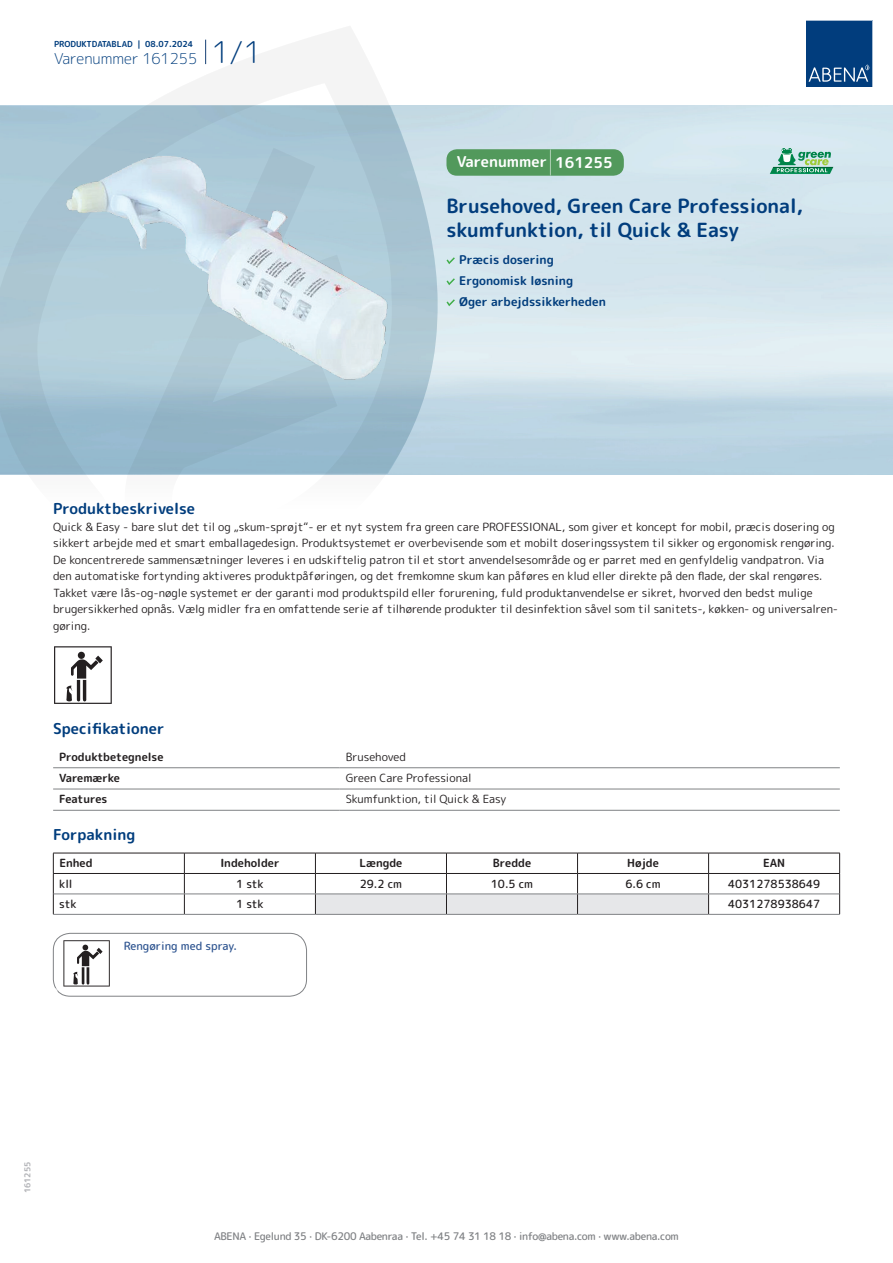
<style>
.page{position:relative;width:893px;height:1263px;background:#fff}
.page>*{position:absolute;margin:0;border:0;box-sizing:border-box;transform-origin:0 0}
.t1{font:700 19.5px/24px "Rounded Mplus 1 c";color:#013d7d}
.t2{font:700 15px "Rounded Mplus 1 c";color:#013d7d}
.t3{font:300 15px "Rounded Mplus 1 c";color:#013d7d}
.t4{font:700 15px "Rounded Mplus 1 c";color:#fff}
.t5{font:700 12px/21px "Rounded Mplus 1 c";color:#013d7d}
.t6{font:11.25px/16.5px "Rounded Mplus 1 c";color:#231f20}
.t7{font:700 11.25px "Rounded Mplus 1 c";color:#231f20}
.t8{font:500 11.25px "Rounded Mplus 1 c";color:#231f20}
.t9{font:500 11.25px "Rounded Mplus 1 c";color:#305691}
.t10{font:500 10.5px "Rounded Mplus 1 c";letter-spacing:-.03em;color:#808285}
.t11{font:700 10.5px "Rounded Mplus 1 c";color:#fff}
.t12{font:700 8.25px "Rounded Mplus 1 c";color:#013d7d}
.t13{font:700 8.25px "Rounded Mplus 1 c";color:#b2b3b7}
.s1{font-size:30px}
.s2{font-size:25.5px}
</style>
<div class="page">
<svg style="left:0;top:26px;width:439px;height:449px"></svg>
<svg style="left:0;top:106px;width:438px;height:368px;background:#a0bfcf"></svg>
<svg style="left:205px;top:40px;width:1px;height:24px"></svg>
<svg style="left:806px;top:20px;width:67px;height:67px;background:#144b86"></svg>
<img style="left:52px;top:127px;width:374px;height:275px">
<svg style="left:54px;top:646px;width:58px;height:58px"></svg>
<hr style="left:53px;top:767px;width:287px;height:1px;background:#808285">
<hr style="left:340px;top:767px;width:500px;height:1px;background:#808285">
<hr style="left:53px;top:789px;width:287px;height:1px;background:#808285">
<hr style="left:340px;top:789px;width:500px;height:1px;background:#808285">
<hr style="left:53px;top:810px;width:287px;height:1px;background:#808285">
<hr style="left:340px;top:810px;width:500px;height:1px;background:#808285">
<hr style="left:53px;top:853px;width:131px;height:1px;background:#231f20">
<hr style="left:184px;top:853px;width:131px;height:1px;background:#231f20">
<hr style="left:709px;top:853px;width:131px;height:1px;background:#231f20">
<hr style="left:53px;top:873px;width:131px;height:1px;background:#231f20">
<hr style="left:184px;top:873px;width:131px;height:1px;background:#231f20">
<hr style="left:709px;top:873px;width:131px;height:1px;background:#231f20">
<svg style="left:53px;top:853px;width:1px;height:61px"></svg>
<svg style="left:184px;top:853px;width:1px;height:61px"></svg>
<svg style="left:315px;top:853px;width:394px;height:61px"></svg>
<svg style="left:839px;top:853px;width:1px;height:61px"></svg>
<hr style="left:54px;top:894px;width:130px;height:1px;background:#808285">
<hr style="left:184px;top:894px;width:131px;height:1px;background:#808285">
<hr style="left:315px;top:894px;width:131px;height:1px;background:#808285">
<hr style="left:446px;top:894px;width:131px;height:1px;background:#808285">
<hr style="left:577px;top:894px;width:132px;height:1px;background:#808285">
<hr style="left:709px;top:894px;width:130px;height:1px;background:#808285">
<hr style="left:53px;top:914px;width:131px;height:1px;background:#808285">
<hr style="left:184px;top:914px;width:131px;height:1px;background:#808285">
<hr style="left:315px;top:914px;width:131px;height:1px;background:#808285">
<hr style="left:446px;top:914px;width:131px;height:1px;background:#808285">
<hr style="left:577px;top:914px;width:132px;height:1px;background:#808285">
<hr style="left:709px;top:914px;width:131px;height:1px;background:#808285">
<svg style="left:63px;top:940px;width:47px;height:46px"></svg>
<div style="left:53px;top:933px;width:254px;height:63px;border:1px solid #808285;border-radius:17px"></div>
<svg style="left:446px;top:257px;width:9px;height:7px"></svg>
<svg style="left:446px;top:278px;width:9px;height:7px"></svg>
<svg style="left:446px;top:299px;width:9px;height:7px"></svg>
<div style="left:446px;top:149px;width:178px;height:27px;background:#52995c;border-radius:10px"></div>
<svg style="left:770px;top:148px;width:63px;height:26px;background:#82c0a5"></svg>
<p class="t12" style="left:54px;top:38px;width:141px">PRODUKTDATABLAD | 08.07.2024</p>
<h2 class="t3" style="left:54px;top:48px;width:209px">Varenummer 161255 <span class="s1">1/1</span></h2>
<h2 class="t4" style="left:457px;top:151px;width:157px">Varenummer <span class="s2">|</span> 161255</h2>
<h1 class="t1" style="left:446px;top:194px;width:358px">Brusehoved, Green Care Professional, skumfunktion, til Quick &amp; Easy</h1>
<p class="t5" style="left:459px;top:249px;width:148px">Præcis dosering<br>Ergonomisk løsning<br>Øger arbejdssikkerheden</p>
<h2 class="t2" style="left:53px;top:498px;width:143px">Produktbeskrivelse</h2>
<p class="t6" style="left:53px;top:518px;width:786px">Quick &amp; Easy - bare slut det til og „skum-sprøjt“- er et nyt system fra green care PROFESSIONAL, som giver et koncept for mobil, præcis dosering og sikkert arbejde med et smart emballagedesign. Produktsystemet er overbevisende som et mobilt doseringssystem til sikker og ergonomisk rengøring.<br>De koncentrerede sammensætninger leveres i en udskiftelig patron til et stort anvendelsesområde og er parret med en genfyldelig vandpatron. Via den automatiske fortynding aktiveres produktpåføringen, og det fremkomne skum kan påføres en klud eller direkte på den flade, der skal rengøres.<br>Takket være lås-og-nøgle systemet er der garanti mod produktspild eller forurening, fuld produktanvendelse er sikret, hvorved den bedst mulige brugersikkerhed opnås. Vælg midler fra en omfattende serie af tilhørende produkter til desinfektion såvel som til sanitets-, køkken- og universalren&shy;gøring.</p>
<h2 class="t2" style="left:53px;top:718px;width:113px">Specifikationer</h2>
<p class="t7" style="left:59px;top:749px;width:106px">Produktbetegnelse</p>
<p class="t6" style="left:346px;top:748px;width:62px">Brusehoved</p>
<p class="t7" style="left:59px;top:770px;width:62px">Varemærke</p>
<p class="t6" style="left:346px;top:770px;width:127px">Green Care Professional</p>
<p class="t7" style="left:59px;top:791px;width:50px">Features</p>
<p class="t6" style="left:346px;top:791px;width:162px">Skumfunktion, til Quick &amp; Easy</p>
<h2 class="t2" style="left:53px;top:824px;width:84px">Forpakning</h2>
<p class="t7" style="left:59px;top:855px;width:35px">Enhed</p>
<p class="t7" style="left:220px;top:855px;width:61px">Indeholder</p>
<p class="t7" style="left:359px;top:855px;width:44px">Længde</p>
<p class="t7" style="left:493px;top:855px;width:40px">Bredde</p>
<p class="t7" style="left:627px;top:855px;width:33px">Højde</p>
<p class="t7" style="left:763px;top:855px;width:24px">EAN</p>
<p class="t8" style="left:59px;top:876px;width:15px">kll</p>
<p class="t8" style="left:236px;top:876px;width:29px">1 stk</p>
<p class="t8" style="left:360px;top:876px;width:44px">29.2 cm</p>
<p class="t8" style="left:491px;top:876px;width:44px">10.5 cm</p>
<p class="t8" style="left:625px;top:876px;width:37px">6.6 cm</p>
<p class="t8" style="left:728px;top:876px;width:94px">4031278538649</p>
<p class="t8" style="left:59px;top:896px;width:19px">stk</p>
<p class="t8" style="left:236px;top:896px;width:29px">1 stk</p>
<p class="t8" style="left:728px;top:896px;width:94px">4031278938647</p>
<p class="t9" style="left:124px;top:938px;width:115px">Rengøring med spray.</p>
<p class="t11" style="left:53px;top:985px;width:7px">*</p>
<p class="t13" style="left:22px;top:1193px;width:33px;rotate:-90deg">161255</p>
<p class="t10" style="left:214px;top:1229px;width:466px">ABENA · Egelund 35 · DK-6200 Aabenraa · Tel. +45 74 31 18 18 · info@abena.com · www.abena.com</p>
</div>
